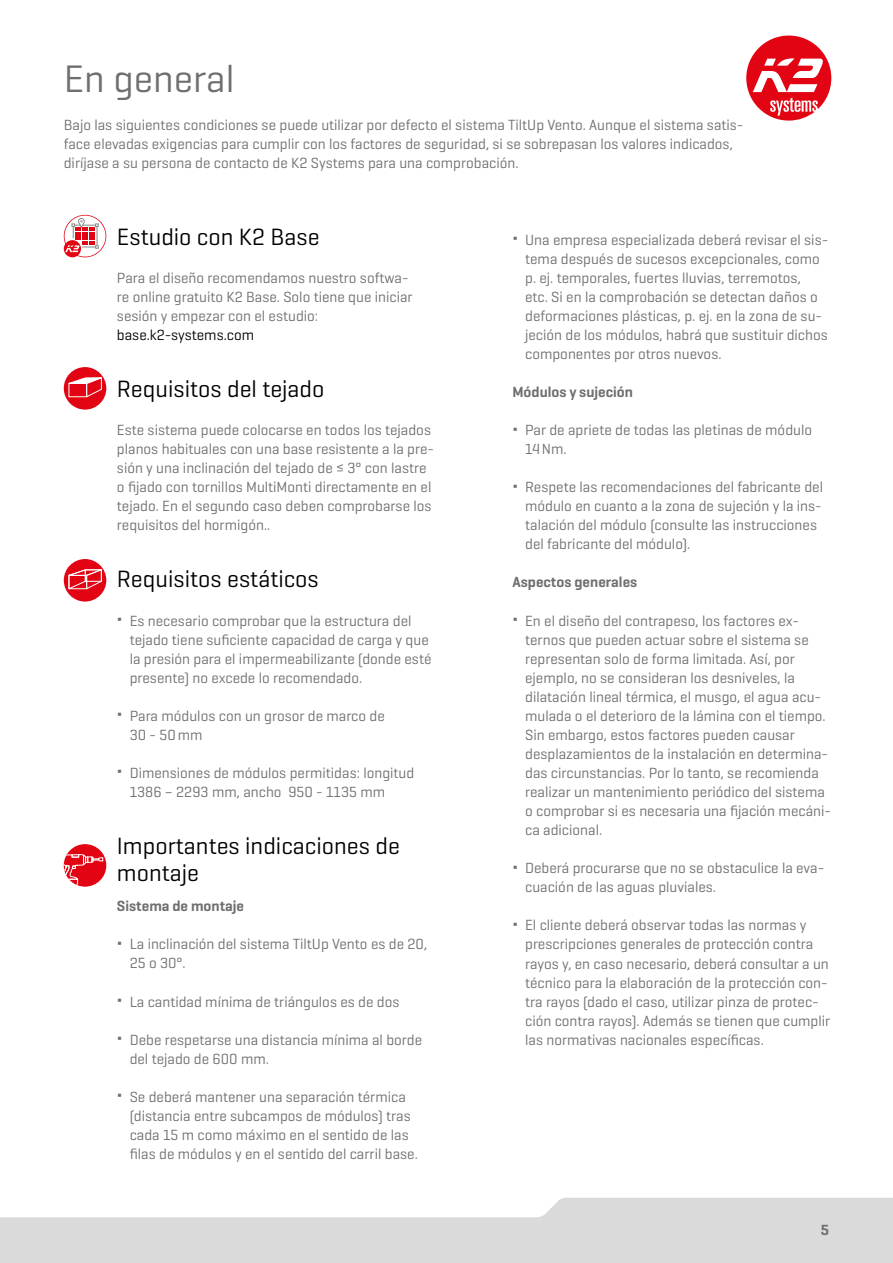
<style>
.page{position:relative;width:893px;height:1263px;background:#fff}
.page>*{position:absolute;margin:0;border:0;box-sizing:border-box;transform-origin:0 0}
.t1{font:39px "K2 Geogrotesque";color:#706f6f}
.t2{font:24px/27px "K2 Geogrotesque";color:#000}
.t3{font:15px/19px "K2 Geogrotesque";color:#706f6f}
.t4{font:600 15px "K2 Geogrotesque";color:#706f6f}
.t5{font:15px "K2 Geogrotesque";color:#000}
</style>
<div class="page">
<svg style="left:0;top:1198px;width:893px;height:65px;fill:#dadada"></svg>
<svg style="left:746px;top:36px;width:85px;height:85px"></svg>
<div style="left:64px;top:844px;width:42px;height:43px;background:#e30413;border-radius:50%"></div>
<svg style="left:64px;top:854px;width:40px;height:33px"></svg>
<svg style="left:64px;top:215px;width:42px;height:42px"></svg>
<div style="left:64px;top:367px;width:42px;height:43px;background:#e30413;border-radius:50%"></div>
<svg style="left:68px;top:377px;width:38px;height:21px"></svg>
<div style="left:64px;top:559px;width:42px;height:42px;background:#e30413;border-radius:50%"></div>
<svg style="left:68px;top:569px;width:38px;height:21px"></svg>
<h1 class="t1" style="left:64px;top:54px;width:172px">En general</h1>
<p class="t3" style="left:64px;top:115px;width:681px">Bajo las siguientes condiciones se puede utilizar por defecto el sistema TiltUp Vento. Aunque el sistema satis&shy;face elevadas exigencias para cumplir con los factores de seguridad, si se sobrepasan los valores indicados, diríjase a su persona de contacto de K2 Systems para una comprobación.</p>
<h2 class="t2" style="left:117px;top:222px;width:204px">Estudio con K2 Base</h2>
<p class="t3" style="left:117px;top:267px;width:297px">Para el diseño recomendamos nuestro softwa&shy;re online gratuito K2 Base. Solo tiene que iniciar sesión y empezar con el estudio:</p>
<p class="t5" style="left:117px;top:325px;width:139px">base.k2-systems.com</p>
<h2 class="t2" style="left:117px;top:374px;width:209px">Requisitos del tejado</h2>
<p class="t3" style="left:117px;top:420px;width:319px">Este sistema puede colocarse en todos los tejados planos habituales con una base resistente a la pre&shy;sión y una inclinación del tejado de ≤ 3° con lastre o fijado con tornillos MultiMonti directamente en el tejado. En el segundo caso deben comprobarse los requisitos del hormigón..</p>
<h2 class="t2" style="left:117px;top:565px;width:203px">Requisitos estáticos</h2>
<p class="t3" style="left:130px;top:610px;width:303px;text-indent:-13px">Δ Es necesario comprobar que la estructura del tejado tiene suficiente capacidad de carga y que la presión para el impermeabilizante (donde esté presente) no excede lo recomendado.</p>
<p class="t3" style="left:130px;top:706px;width:257px;text-indent:-13px">Δ Para módulos con un grosor de marco de<br>30 - 50mm</p>
<p class="t3" style="left:130px;top:763px;width:286px;text-indent:-13px">Δ Dimensiones de módulos permitidas: longitud<br>1386 – 2293 mm, ancho 950 - 1135 mm</p>
<h2 class="t2" style="left:117px;top:832px;width:284px">Importantes indicaciones de montaje</h2>
<p class="t4" style="left:117px;top:897px;width:129px">Sistema de montaje</p>
<p class="t3" style="left:130px;top:934px;width:299px;text-indent:-13px">Δ La inclinación del sistema TiltUp Vento es de 20,<br>25 o 30°.</p>
<p class="t3" style="left:117px;top:991px;width:284px">Δ La cantidad mínima de triángulos es de dos</p>
<p class="t3" style="left:130px;top:1029px;width:294px;text-indent:-13px">Δ Debe respetarse una distancia mínima al borde del tejado de 600 mm.</p>
<p class="t3" style="left:130px;top:1087px;width:290px;text-indent:-13px">Δ Se deberá mantener una separación térmica (distancia entre subcampos de módulos) tras cada 15 m como máximo en el sentido de las filas de módulos y en el sentido del carril base.</p>
<p class="t3" style="left:525px;top:229px;width:305px;text-indent:-13px">Δ Una empresa especializada deberá revisar el sis&shy;tema después de sucesos excepcionales, como p. ej. temporales, fuertes lluvias, terremotos,<br>etc. Si en la comprobación se detectan daños o deformaciones plásticas, p. ej. en la zona de su&shy;jeción de los módulos, habrá que sustituir dichos componentes por otros nuevos.</p>
<p class="t4" style="left:512px;top:382px;width:122px">Módulos y sujeción</p>
<p class="t3" style="left:525px;top:420px;width:288px;text-indent:-13px">Δ Par de apriete de todas las pletinas de módulo<br>14Nm.</p>
<p class="t3" style="left:525px;top:477px;width:299px;text-indent:-13px">Δ Respete las recomendaciones del fabricante del módulo en cuanto a la zona de sujeción y la ins&shy;talación del módulo (consulte las instrucciones del fabricante del módulo).</p>
<p class="t4" style="left:512px;top:573px;width:126px">Aspectos generales</p>
<p class="t3" style="left:525px;top:610px;width:307px;text-indent:-13px">Δ En el diseño del contrapeso, los factores ex&shy;ternos que pueden actuar sobre el sistema se representan solo de forma limitada. Así, por ejemplo, no se consideran los desniveles, la dilatación lineal térmica, el musgo, el agua acu&shy;mulada o el deterioro de la lámina con el tiempo.<br>Sin embargo, estos factores pueden causar desplazamientos de la instalación en determina&shy;das circunstancias. Por lo tanto, se recomienda realizar un mantenimiento periódico del sistema o comprobar si es necesaria una fijación mecáni&shy;ca adicional.</p>
<p class="t3" style="left:525px;top:858px;width:301px;text-indent:-13px">Δ Deberá procurarse que no se obstaculice la eva&shy;cuación de las aguas pluviales.</p>
<p class="t3" style="left:525px;top:915px;width:307px;text-indent:-13px">Δ El cliente deberá observar todas las normas y prescripciones generales de protección contra rayos y, en caso necesario, deberá consultar a un técnico para la elaboración de la protección con&shy;tra rayos (dado el caso, utilizar pinza de protec&shy;ción contra rayos). Además se tienen que cumplir las normativas nacionales específicas.</p>
<p class="t4" style="left:821px;top:1221px;width:10px">5</p>
</div>
